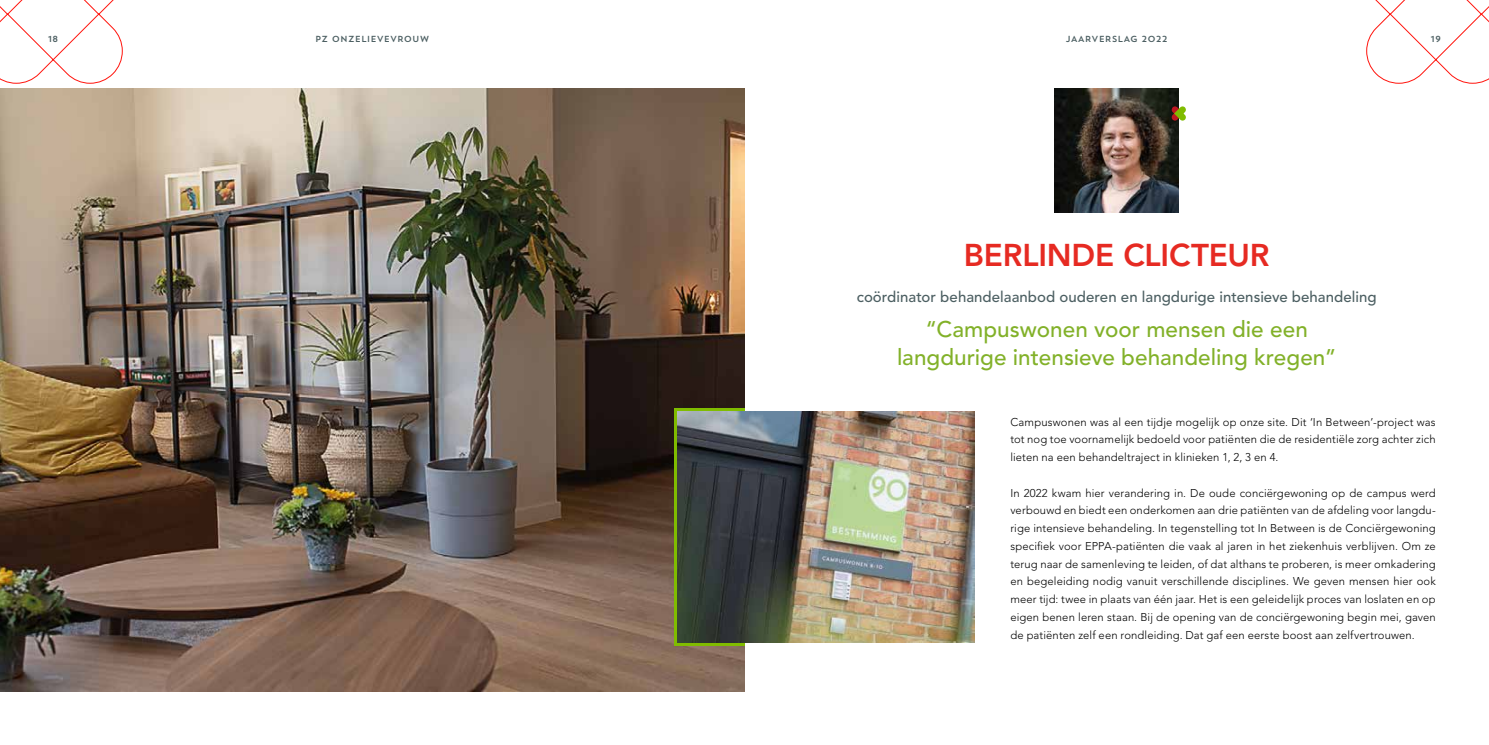
<style>
.page{position:relative;width:1489px;height:745px;background:#fff}
.page>*{position:absolute;margin:0;border:0;box-sizing:border-box;transform-origin:0 0}
.t1{font:800 31.25px "Avenir LT Std";letter-spacing:-.005em;color:#e62a22}
.t2{font:500 22.5px/28.4px "Avenir LT Std";color:#82b129;text-align:center}
.t3{font:500 15px "Avenir LT Std";letter-spacing:.005em;color:#4c5f62}
.t4{font:300 11.25px/17.8px "Avenir LT Std";letter-spacing:.01em;color:#000;text-align:justify}
.t5{font:8.75px "Trend Sans One";color:#4c5f62}
</style>
<div class="page">
<svg style="left:0;top:0;width:122px;height:83px"></svg>
<svg style="left:1366px;top:0;width:122px;height:83px"></svg>
<img style="left:1054px;top:89px;width:124px;height:124px">
<img style="left:0;top:89px;width:744px;height:602px">
<svg style="left:1171px;top:106px;width:14px;height:14px"></svg>
<div style="left:673px;top:407px;width:71px;height:238px;background:#80bc00"></div>
<img style="left:677px;top:411px;width:297px;height:230px">
<p class="t5" style="left:48px;top:33px;width:12px">18</p>
<p class="t5" style="left:315px;top:33px;width:116px">PZ ONZELIEVEVROUW</p>
<p class="t5" style="left:1065px;top:33px;width:103px">JAARVERSLAG 2022</p>
<p class="t5" style="left:1430px;top:33px;width:12px">19</p>
<h1 class="t1" style="left:963px;top:236px;width:307px">BERLINDE CLICTEUR</h1>
<h3 class="t3" style="left:856px;top:287px;width:521px">coördinator behandelaanbod ouderen en langdurige intensieve behandeling</h3>
<h2 class="t2" style="left:897px;top:315px;width:441px">“Campuswonen voor mensen die een langdurige intensieve behandeling kregen”</h2>
<p class="t4" style="left:1010px;top:412px;width:427px">Campuswonen was al een tijdje mogelijk op onze site. Dit ‘In Between’-project was tot nog toe voornamelijk bedoeld voor patiënten die de residentiële zorg achter zich lieten na een behandeltraject in klinieken 1, 2, 3 en 4.</p>
<p class="t4" style="left:1010px;top:483px;width:427px">In 2022 kwam hier verandering in. De oude conciërgewoning op de campus werd verbouwd en biedt een onderkomen aan drie patiënten van de afdeling voor langdu&shy;rige intensieve behandeling. In tegenstelling tot In Between is de Conciërgewoning specifiek voor EPPA-patiënten die vaak al jaren in het ziekenhuis verblijven. Om ze terug naar de samenleving te leiden, of dat althans te proberen, is meer omkadering en begeleiding nodig vanuit verschillende disciplines. We geven mensen hier ook meer tijd: twee in plaats van één jaar. Het is een geleidelijk proces van loslaten en op eigen benen leren staan. Bij de opening van de conciërgewoning begin mei, gaven de patiënten zelf een rondleiding. Dat gaf een eerste boost aan zelfvertrouwen.</p>
</div>
